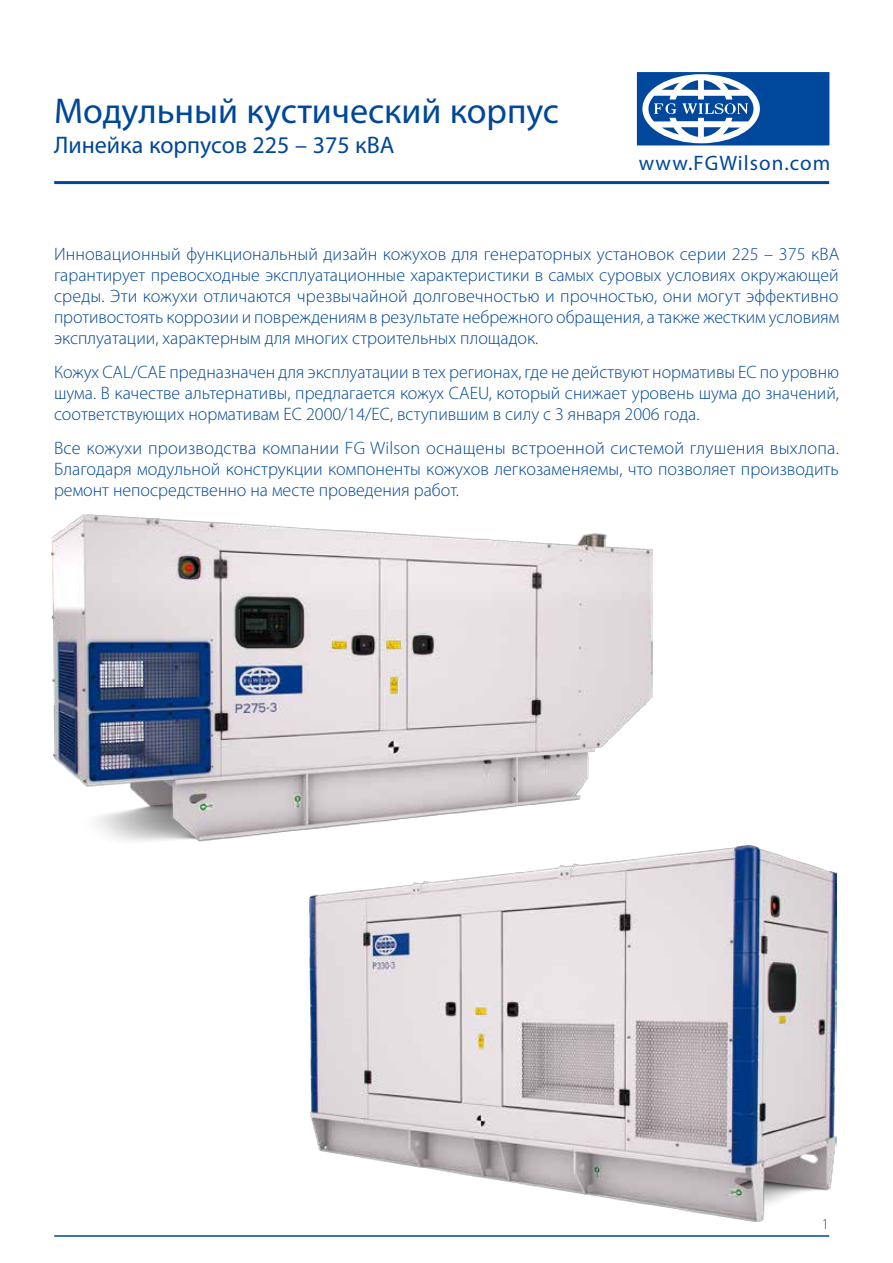
<style>
.page{position:relative;width:893px;height:1263px;background:#fff}
.page>*{position:absolute;margin:0;border:0;box-sizing:border-box;transform-origin:0 0}
.t1{font:36px "Myriad Pro";color:#004798}
.t2{font:24px "Myriad Pro";color:#004798}
.t3{font:21px "Myriad Pro";letter-spacing:.05em;color:#004798}
.t4{font:300 18px/21px "Myriad Pro";color:#004798;text-align:justify}
.t5{font:300 15px "Myriad Pro";color:#004798}
</style>
<div class="page">
<div style="left:635px;top:71px;width:196px;height:76px;background:#00489b"></div>
<div style="left:634px;top:69px;width:198px;height:79px;border:3px solid #fff"></div>
<svg style="left:642px;top:74px;width:118px;height:69px"></svg>
<hr style="left:54px;top:181px;width:775px;height:3px;background:#004798">
<hr style="left:54px;top:1235px;width:775px;height:2px;background:#004798">
<img style="left:51px;top:515px;width:602px;height:327px">
<img style="left:310px;top:846px;width:527px;height:375px">
<h1 class="t1" style="left:54px;top:89px;width:506px">Модульный кустический корпус</h1>
<h2 class="t2" style="left:54px;top:131px;width:342px">Линейка корпусов 225 – 375 кВА</h2>
<p class="t3" style="left:639px;top:149px;width:193px">www.FGWilson.com</p>
<p class="t4" style="left:54px;top:244px;width:787px">Инновационный функциональный дизайн кожухов для генераторных установок серии 225 – 375 кВА гарантирует превосходные эксплуатационные характеристики в самых суровых условиях окружающей среды. Эти кожухи отличаются чрезвычайной долговечностью и прочностью, они могут эффективно противостоять коррозии и повреждениям в результате небрежного обращения, а также жестким условиям эксплуатации, характерным для многих строительных площадок.</p>
<p class="t4" style="left:54px;top:362px;width:786px">Кожух САL/CAE предназначен для эксплуатации в тех регионах, где не действуют нормативы ЕС по уровню шума. В качестве альтернативы, предлагается кожух CAEU, который снижает уровень шума до значений, соответствующих нормативам EC 2000/14/EC, вступившим в силу с 3 января 2006 года.</p>
<p class="t4" style="left:54px;top:437px;width:786px">Все кожухи производства компании FG Wilson оснащены встроенной системой глушения выхлопа.<br>Благодаря модульной конструкции компоненты кожухов легкозаменяемы, что позволяет производить ремонт непосредственно на месте проведения работ.</p>
<p class="t5" style="left:822px;top:1215px;width:9px">1</p>
</div>
